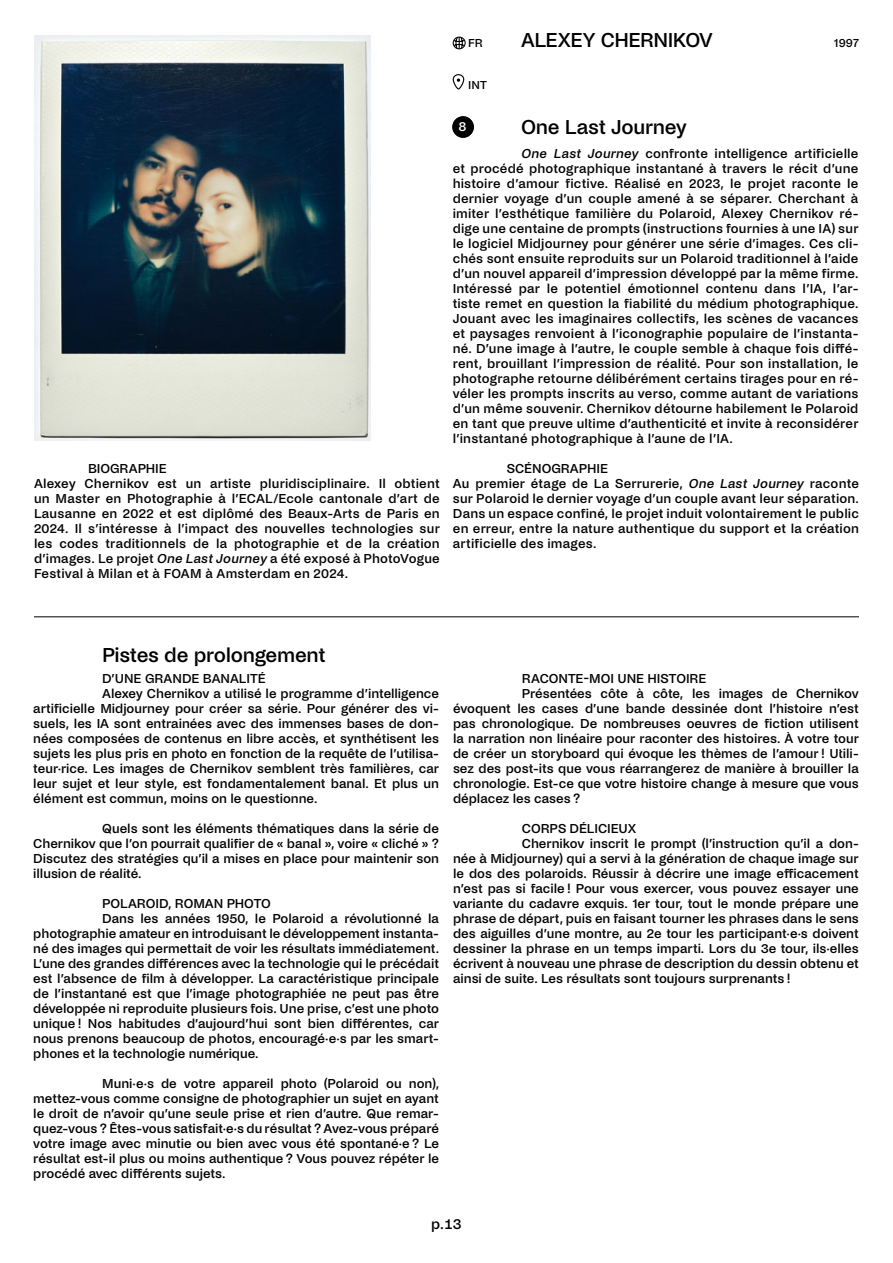
<style>
.page{position:relative;width:893px;height:1263px;background:#fff}
.page>*{position:absolute;margin:0;border:0;box-sizing:border-box;transform-origin:0 0}
.t1{font:500 21px "Noi Grotesk";letter-spacing:-.015em;color:#000}
.t2{font:500 15px "Noi Grotesk";color:#000}
.t3{font:500 13.5px/15px "Noi Grotesk";color:#000;text-align:justify}
.t4{font:500 13.5px "Noi Grotesk";color:#fff}
.t5{font:500 12px "Noi Grotesk";color:#000}
.s1{font-style:italic}
</style>
<div class="page">
<svg style="left:452px;top:36px;width:14px;height:14px"></svg>
<div style="left:453px;top:37px;width:13px;height:12px;border:1px solid #000;border-radius:50%"></div>
<div style="left:452px;top:116px;width:22px;height:22px;background:#000;border-radius:50%"></div>
<hr style="left:34px;top:616px;width:825px;height:1px;background:#000">
<div style="left:453px;top:74px;width:11px;height:16px;border:1px solid #000;border-radius:5px"></div>
<img style="left:34px;top:35px;width:336px;height:406px">
<p class="t5" style="left:468px;top:36px;width:16px">FR</p>
<p class="t5" style="left:468px;top:78px;width:20px">INT</p>
<h1 class="t1" style="left:521px;top:28px;width:194px">ALEXEY CHERNIKOV</h1>
<p class="t4" style="left:455px;top:119px;width:18px">35</p>
<h1 class="t1" style="left:521px;top:115px;width:167px">One Last Journey</h1>
<p class="t4" style="left:458px;top:119px;width:10px">8</p>
<p class="t5" style="left:834px;top:36px;width:26px">1997</p>
<p class="t3" style="left:34px;top:461px;width:407px;text-align:left;text-indent:54px">BIOGRAPHIE<br>Alexey Chernikov est un artiste pluridisciplinaire. Il obtient un Master en Photographie à l’ECAL/Ecole cantonale d’art de Lausanne en 2022 et est diplômé des Beaux-Arts de Paris en 2024. Il s’intéresse à l’impact des nouvelles technologies sur les codes traditionnels de la photographie et de la création d’images. Le projet <span class="s1">One Last Journey</span> a été exposé à PhotoVogue Festival à Milan et à FOAM à Amsterdam en 2024.</p>
<p class="t3" style="left:453px;top:146px;width:407px;text-indent:69px"><span class="s1">One Last Journey</span> confronte intelligence artificielle et procédé photographique instantané à travers le récit d’une histoire d’amour fictive. Réalisé en 2023, le projet raconte le dernier voyage d’un couple amené à se séparer. Cherchant à imiter l’esthétique familière du Polaroid, Alexey Chernikov ré&shy;dige une centaine de prompts (instructions fournies à une IA) sur le logiciel Midjourney pour générer une série d’images. Ces cli&shy;chés sont ensuite reproduits sur un Polaroid traditionnel à l’aide d’un nouvel appareil d’impression développé par la même firme.<br>Intéressé par le potentiel émotionnel contenu dans l’IA, l’ar&shy;tiste remet en question la fiabilité du médium photographique.<br>Jouant avec les imaginaires collectifs, les scènes de vacances et paysages renvoient à l’iconographie populaire de l’instanta&shy;né. D’une image à l’autre, le couple semble à chaque fois diffé&shy;rent, brouillant l’impression de réalité. Pour son installation, le photographe retourne délibérément certains tirages pour en ré&shy;véler les prompts inscrits au verso, comme autant de variations d’un même souvenir. Chernikov détourne habilement le Polaroid en tant que preuve ultime d’authenticité et invite à reconsidérer l’instantané photographique à l’aune de l’IA.</p>
<p class="t3" style="left:453px;top:461px;width:408px;text-align:left;text-indent:54px">SCÉNOGRAPHIE<br>Au premier étage de La Serrurerie, <span class="s1">One Last Journey</span> raconte sur Polaroid le dernier voyage d’un couple avant leur séparation.<br>Dans un espace confiné, le projet induit volontairement le public en erreur, entre la nature authentique du support et la création artificielle des images.</p>
<h1 class="t1" style="left:102px;top:643px;width:225px">Pistes de prolongement</h1>
<p class="t3" style="left:102px;top:671px;width:165px">D’UNE GRANDE BANALITÉ</p>
<p class="t3" style="left:102px;top:686px;width:338px">Alexey Chernikov a utilisé le programme d’intelligence</p>
<p class="t3" style="left:33px;top:701px;width:407px">artificielle Midjourney pour créer sa série. Pour générer des vi-</p>
<p class="t3" style="left:33px;top:716px;width:407px">suels, les IA sont entrainées avec des immenses bases de don-</p>
<p class="t3" style="left:33px;top:731px;width:407px">nées composées de contenus en libre accès, et synthétisent les</p>
<p class="t3" style="left:33px;top:746px;width:407px">sujets les plus pris en photo en fonction de la requête de l’utilisa-</p>
<p class="t3" style="left:33px;top:761px;width:407px">teur·rice. Les images de Chernikov semblent très familières, car</p>
<p class="t3" style="left:33px;top:776px;width:407px">leur sujet et leur style, est fondamentalement banal. Et plus un</p>
<p class="t3" style="left:33px;top:791px;width:286px">élément est commun, moins on le questionne.</p>
<p class="t3" style="left:33px;top:821px;width:407px;text-indent:69px">Quels sont les éléments thématiques dans la série de Chernikov que l’on pourrait qualifier de « banal », voire « cliché » ?<br>Discutez des stratégies qu’il a mises en place pour maintenir son illusion de réalité.</p>
<p class="t3" style="left:102px;top:896px;width:170px">POLAROID, ROMAN PHOTO</p>
<p class="t3" style="left:102px;top:911px;width:338px">Dans les années 1950, le Polaroid a révolutionné la</p>
<p class="t3" style="left:33px;top:926px;width:407px">photographie amateur en introduisant le développement instanta-</p>
<p class="t3" style="left:33px;top:941px;width:407px">né des images qui permettait de voir les résultats immédiatement.</p>
<p class="t3" style="left:33px;top:956px;width:407px">L’une des grandes différences avec la technologie qui le précédait</p>
<p class="t3" style="left:33px;top:971px;width:407px">est l’absence de film à développer. La caractéristique principale</p>
<p class="t3" style="left:33px;top:986px;width:407px">de l’instantané est que l’image photographiée ne peut pas être</p>
<p class="t3" style="left:33px;top:1001px;width:407px">développée ni reproduite plusieurs fois. Une prise, c’est une photo</p>
<p class="t3" style="left:33px;top:1016px;width:407px">unique ! Nos habitudes d’aujourd’hui sont bien différentes, car</p>
<p class="t3" style="left:33px;top:1031px;width:407px">nous prenons beaucoup de photos, encouragé·e·s par les smart-</p>
<p class="t3" style="left:33px;top:1046px;width:227px">phones et la technologie numérique.</p>
<p class="t3" style="left:33px;top:1076px;width:407px;text-indent:69px">Muni·e·s de votre appareil photo (Polaroid ou non), mettez-vous comme consigne de photographier un sujet en ayant le droit de n’avoir qu’une seule prise et rien d’autre. Que remar&shy;quez-vous ? Êtes-vous satisfait·e·s du résultat ? Avez-vous préparé votre image avec minutie ou bien avec vous été spontané·e ? Le résultat est-il plus ou moins authentique ? Vous pouvez répéter le procédé avec différents sujets.</p>
<p class="t3" style="left:522px;top:671px;width:186px">RACONTE-MOI UNE HISTOIRE</p>
<p class="t3" style="left:522px;top:686px;width:338px">Présentées côte à côte, les images de Chernikov</p>
<p class="t3" style="left:453px;top:701px;width:407px">évoquent les cases d’une bande dessinée dont l’histoire n’est</p>
<p class="t3" style="left:453px;top:716px;width:407px">pas chronologique. De nombreuses oeuvres de fiction utilisent</p>
<p class="t3" style="left:453px;top:731px;width:407px">la narration non linéaire pour raconter des histoires. À votre tour</p>
<p class="t3" style="left:453px;top:746px;width:407px">de créer un storyboard qui évoque les thèmes de l’amour ! Utili-</p>
<p class="t3" style="left:453px;top:761px;width:407px">sez des post-its que vous réarrangerez de manière à brouiller la</p>
<p class="t3" style="left:453px;top:776px;width:407px">chronologie. Est-ce que votre histoire change à mesure que vous</p>
<p class="t3" style="left:453px;top:791px;width:129px">déplacez les cases ?</p>
<p class="t3" style="left:522px;top:821px;width:116px">CORPS DÉLICIEUX</p>
<p class="t3" style="left:522px;top:836px;width:338px">Chernikov inscrit le prompt (l’instruction qu’il a don-</p>
<p class="t3" style="left:453px;top:851px;width:407px">née à Midjourney) qui a servi à la génération de chaque image sur</p>
<p class="t3" style="left:453px;top:866px;width:407px">le dos des polaroids. Réussir à décrire une image efficacement</p>
<p class="t3" style="left:453px;top:881px;width:407px">n’est pas si facile ! Pour vous exercer, vous pouvez essayer une</p>
<p class="t3" style="left:453px;top:896px;width:407px">variante du cadavre exquis. 1er tour, tout le monde prépare une</p>
<p class="t3" style="left:453px;top:911px;width:407px">phrase de départ, puis en faisant tourner les phrases dans le sens</p>
<p class="t3" style="left:453px;top:926px;width:407px">des aiguilles d’une montre, au 2e tour les participant·e·s doivent</p>
<p class="t3" style="left:453px;top:941px;width:407px">dessiner la phrase en un temps imparti. Lors du 3e tour, ils·elles</p>
<p class="t3" style="left:453px;top:956px;width:407px">écrivent à nouveau une phrase de description du dessin obtenu et</p>
<p class="t3" style="left:453px;top:971px;width:339px">ainsi de suite. Les résultats sont toujours surprenants !</p>
<p class="t2" style="left:431px;top:1215px;width:32px">p.13</p>
</div>
